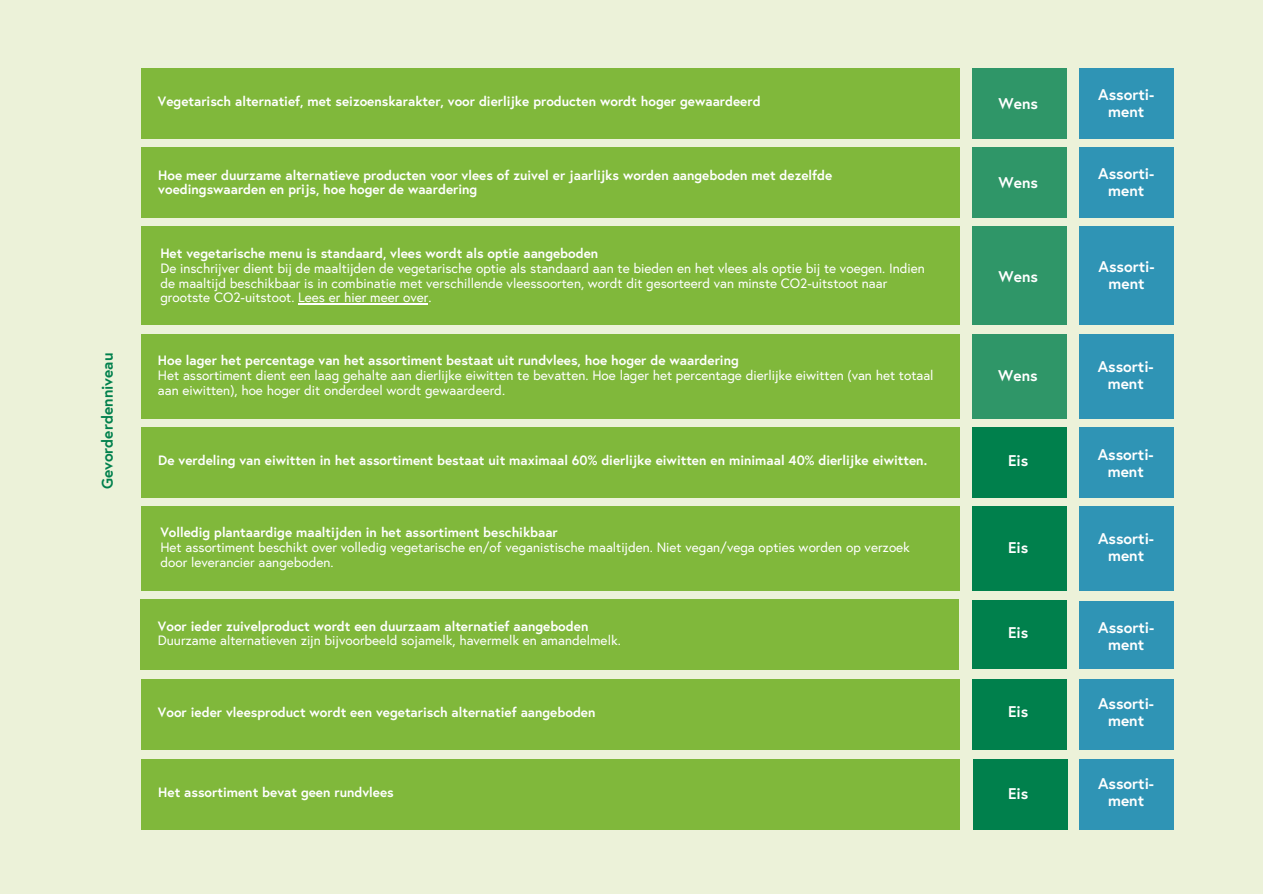
<style>
.page{position:relative;width:1263px;height:894px;background:#fff}
.page>*{position:absolute;margin:0;border:0;box-sizing:border-box;transform-origin:0 0}
.t1{font:700 15.45px/17px "Europa";color:#fff;text-align:center}
.t2{font:700 15.45px "Europa";color:#00804c}
.t3{font:700 13.5px/14.7px "Europa";color:#fff}
.t4{font:13.5px/14.7px "Europa";color:#fff}
</style>
<div class="page">
<div style="left:0;top:0;width:1263px;height:893px;background:#ecf2d9"></div>
<div style="left:1079px;top:68px;width:95px;height:70px;background:#2f94b5"></div>
<div style="left:1079px;top:147px;width:95px;height:70px;background:#2f94b5"></div>
<div style="left:972px;top:68px;width:94px;height:70px;background:#2f9668"></div>
<div style="left:972px;top:147px;width:94px;height:70px;background:#2f9668"></div>
<div style="left:141px;top:68px;width:819px;height:70px;background:#80b83b"></div>
<div style="left:1079px;top:226px;width:95px;height:99px;background:#2f94b5"></div>
<div style="left:972px;top:226px;width:94px;height:99px;background:#2f9668"></div>
<div style="left:1079px;top:334px;width:95px;height:84px;background:#2f94b5"></div>
<div style="left:972px;top:334px;width:94px;height:84px;background:#2f9668"></div>
<div style="left:1079px;top:427px;width:95px;height:70px;background:#2f94b5"></div>
<div style="left:972px;top:427px;width:94px;height:70px;background:#00804c"></div>
<div style="left:1079px;top:506px;width:94px;height:84px;background:#2f94b5"></div>
<div style="left:972px;top:506px;width:94px;height:84px;background:#00804c"></div>
<div style="left:1079px;top:601px;width:95px;height:67px;background:#2f94b5"></div>
<div style="left:972px;top:599px;width:95px;height:69px;background:#00804c"></div>
<div style="left:141px;top:147px;width:819px;height:70px;background:#80b83b"></div>
<div style="left:141px;top:226px;width:819px;height:99px;background:#80b83b"></div>
<hr style="left:298px;top:303px;width:46px;height:1px;background:#fff">
<svg style="left:344px;top:303px;width:22px;height:1px"></svg>
<hr style="left:366px;top:303px;width:62px;height:1px;background:#fff">
<div style="left:141px;top:334px;width:819px;height:84px;background:#80b83b"></div>
<div style="left:141px;top:427px;width:819px;height:70px;background:#80b83b"></div>
<div style="left:141px;top:506px;width:819px;height:84px;background:#80b83b"></div>
<div style="left:140px;top:599px;width:819px;height:70px;background:#80b83b"></div>
<div style="left:1079px;top:678px;width:95px;height:71px;background:#2f94b5"></div>
<div style="left:972px;top:678px;width:95px;height:71px;background:#00804c"></div>
<div style="left:1079px;top:759px;width:95px;height:70px;background:#2f94b5"></div>
<div style="left:973px;top:759px;width:94px;height:70px;background:#00804c"></div>
<div style="left:141px;top:759px;width:819px;height:70px;background:#80b83b"></div>
<div style="left:141px;top:678px;width:819px;height:71px;background:#80b83b"></div>
<p class="t3" style="left:158px;top:95px;width:604px">Vegetarisch alternatief, met seizoenskarakter, voor dierlijke producten wordt hoger gewaardeerd</p>
<p class="t3" style="left:158px;top:168px;width:676px">Hoe meer duurzame alternatieve producten voor vlees of zuivel er jaarlijks worden aangeboden met dezelfde voedingswaarden en prijs, hoe hoger de waardering</p>
<p class="t3" style="left:160px;top:247px;width:439px">Het vegetarische menu is standaard, vlees wordt als optie aangeboden</p>
<p class="t4" style="left:160px;top:262px;width:766px">De inschrijver dient bij de maaltijden de vegetarische optie als standaard aan te bieden en het vlees als optie bij te voegen. Indien de maaltijd beschikbaar is in combinatie met verschillende vleessoorten, wordt dit gesorteerd van minste CO2-uitstoot naar grootste CO2-uitstoot. Lees er hier meer over.</p>
<p class="t1" style="left:999px;top:96px;width:41px">Wens</p>
<p class="t1" style="left:999px;top:175px;width:41px">Wens</p>
<p class="t1" style="left:999px;top:269px;width:41px">Wens</p>
<p class="t1" style="left:1098px;top:87px;width:57px">Assorti&shy;ment</p>
<p class="t1" style="left:1098px;top:166px;width:57px">Assorti&shy;ment</p>
<p class="t1" style="left:1098px;top:259px;width:57px">Assorti&shy;ment</p>
<p class="t2" style="left:101px;top:489px;width:138px;rotate:-90deg">Gevorderdenniveau</p>
<p class="t1" style="left:1098px;top:359px;width:57px">Assorti&shy;ment</p>
<p class="t3" style="left:158px;top:354px;width:582px">Hoe lager het percentage van het assortiment bestaat uit rundvlees, hoe hoger de waardering</p>
<p class="t4" style="left:158px;top:368px;width:777px">Het assortiment dient een laag gehalte aan dierlijke eiwitten te bevatten. Hoe lager het percentage dierlijke eiwitten (van het totaal aan eiwitten), hoe hoger dit onderdeel wordt gewaardeerd.</p>
<p class="t1" style="left:998px;top:368px;width:41px">Wens</p>
<p class="t1" style="left:1098px;top:446px;width:57px">Assorti&shy;ment</p>
<p class="t1" style="left:1008px;top:453px;width:22px">Eis</p>
<p class="t3" style="left:158px;top:454px;width:770px">De verdeling van eiwitten in het assortiment bestaat uit maximaal 60% dierlijke eiwitten en minimaal 40% dierlijke eiwitten.</p>
<p class="t3" style="left:160px;top:526px;width:399px">Volledig plantaardige maaltijden in het assortiment beschikbaar</p>
<p class="t4" style="left:160px;top:540px;width:751px">Het assortiment beschikt over volledig vegetarische en/of veganistische maaltijden. Niet vegan/vega opties worden op verzoek door leverancier aangeboden.</p>
<p class="t3" style="left:158px;top:619px;width:432px">Voor ieder zuivelproduct wordt een duurzaam alternatief aangeboden</p>
<p class="t4" style="left:158px;top:634px;width:464px">Duurzame alternatieven zijn bijvoorbeeld sojamelk, havermelk en amandelmelk.</p>
<p class="t3" style="left:158px;top:705px;width:439px">Voor ieder vleesproduct wordt een vegetarisch alternatief aangeboden</p>
<p class="t3" style="left:158px;top:785px;width:237px">Het assortiment bevat geen rundvlees</p>
<p class="t1" style="left:1008px;top:539px;width:22px">Eis</p>
<p class="t1" style="left:1008px;top:625px;width:22px">Eis</p>
<p class="t1" style="left:1098px;top:531px;width:57px">Assorti&shy;ment</p>
<p class="t1" style="left:1098px;top:620px;width:57px">Assorti&shy;ment</p>
<p class="t1" style="left:1008px;top:704px;width:22px">Eis</p>
<p class="t1" style="left:1098px;top:695px;width:57px">Assorti&shy;ment</p>
<p class="t1" style="left:1008px;top:785px;width:22px">Eis</p>
<p class="t1" style="left:1098px;top:776px;width:57px">Assorti&shy;ment</p>
</div>
